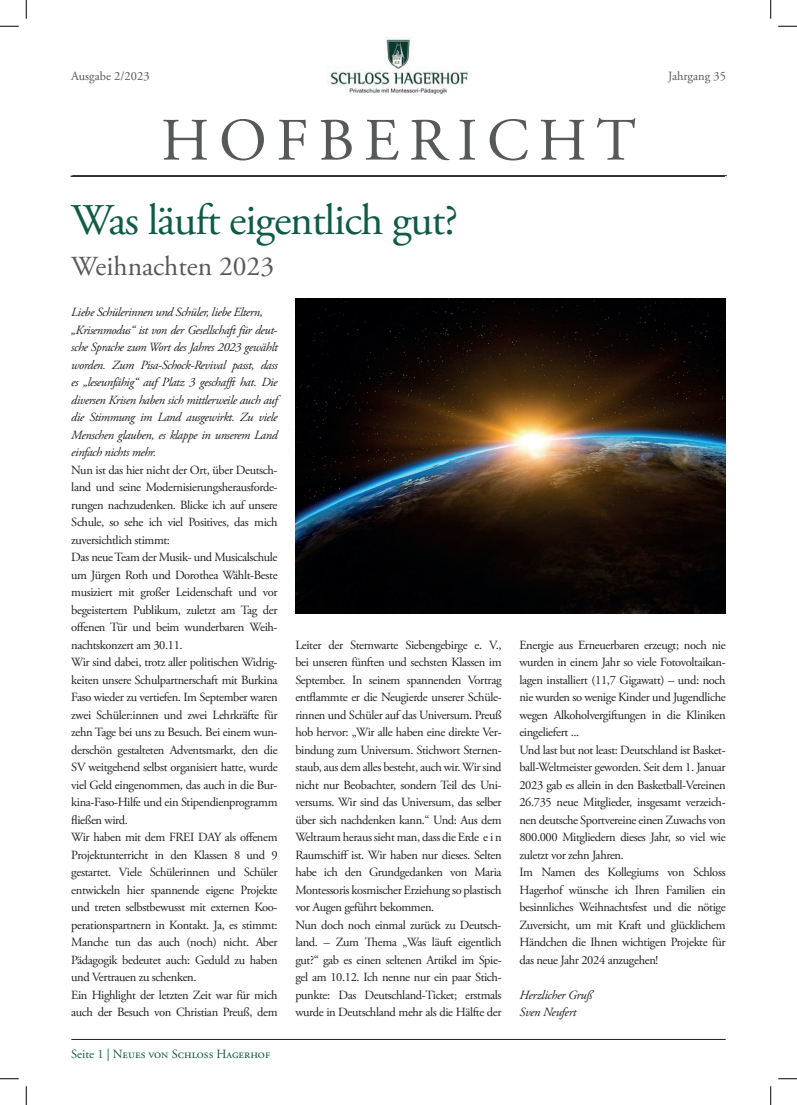
<style>
.page{position:relative;width:797px;height:1105px;background:#fff}
.page>*{position:absolute;margin:0;border:0;box-sizing:border-box;transform-origin:0 0}
.t1{font:60px "Adobe Garamond Pro";letter-spacing:.16em;color:#57585a}
.t2{font:43.75px "Adobe Garamond Pro";color:#105a48}
.t3{font:27.5px "Adobe Garamond Pro";color:#57585a}
.t4{font:12.5px/17.5px "Adobe Garamond Pro";letter-spacing:-.05em;color:#231f20}
.t5{font:italic 12.5px/17.5px "Adobe Garamond Pro";letter-spacing:-.03em;color:#231f20}
.t6{font:12.5px "Adobe Garamond Pro";color:#105a48}
.t7{font:12.5px "Adobe Garamond Pro";color:#57585a}
</style>
<div class="page">
<hr style="left:72px;top:175px;width:654px;height:1px;background:#231f20">
<hr style="left:71px;top:1039px;width:654px;height:1px;background:#231f20">
<hr style="left:70px;top:176px;width:655px;height:1px;background:#231f20">
<img style="left:328px;top:37px;width:143px;height:57px">
<img style="left:295px;top:299px;width:430px;height:315px">
<svg style="left:0;top:25px;width:19px;height:2px"></svg>
<svg style="left:778px;top:25px;width:19px;height:2px"></svg>
<svg style="left:0;top:1078px;width:19px;height:1px"></svg>
<svg style="left:778px;top:1078px;width:19px;height:1px"></svg>
<svg style="left:25px;top:0;width:2px;height:19px"></svg>
<svg style="left:25px;top:1086px;width:2px;height:19px"></svg>
<svg style="left:770px;top:0;width:1px;height:19px"></svg>
<svg style="left:770px;top:1086px;width:1px;height:19px"></svg>
<p class="t7" style="left:71px;top:69px;width:80px">Ausgabe 2/2023</p>
<p class="t7" style="left:668px;top:69px;width:59px">Jahrgang 35</p>
<h1 class="t1" style="left:161px;top:104px;width:476px">HOFBERICHT</h1>
<h2 class="t2" style="left:71px;top:194px;width:388px">Was läuft eigentlich gut?</h2>
<h3 class="t3" style="left:71px;top:250px;width:204px">Weihnachten 2023</h3>
<p class="t5" style="left:71px;top:304px;width:208px">Liebe Schülerinnen und Schüler, liebe Eltern, „Krisenmodus“ ist von der Gesellschaft für deut&shy;sche Sprache zum Wort des Jahres 2023 gewählt worden. Zum Pisa-Schock-Revival passt, dass es „leseunfähig“ auf Platz 3 geschafft hat. Die diversen Krisen haben sich mittlerweile auch auf die Stimmung im Land ausgewirkt. Zu viele Menschen glauben, es klappe in unserem Land einfach nichts mehr.</p>
<p class="t4" style="left:71px;top:461px;width:208px">Nun ist das hier nicht der Ort, über Deutsch&shy;land und seine Modernisierungsherausforde&shy;rungen nachzudenken. Blicke ich auf unsere Schule, so sehe ich viel Positives, das mich zuversichtlich stimmt:<br>Das neue Team der Musik- und Musicalschule um Jürgen Roth und Dorothea Wählt-Beste musiziert mit großer Leidenschaft und vor begeistertem Publikum, zuletzt am Tag der offenen Tür und beim wunderbaren Weih&shy;nachtskonzert am 30.11.<br>Wir sind dabei, trotz aller politischen Widrig&shy;keiten unsere Schulpartnerschaft mit Burkina Faso wieder zu vertiefen. Im September waren zwei Schüler:innen und zwei Lehrkräfte für zehn Tage bei uns zu Besuch. Bei einem wun&shy;derschön gestalteten Adventsmarkt, den die SV weitgehend selbst organisiert hatte, wurde viel Geld eingenommen, das auch in die Bur&shy;kina-Faso-Hilfe und ein Stipendienprogramm fließen wird.<br>Wir haben mit dem FREI DAY als offenem Projektunterricht in den Klassen 8 und 9 gestartet. Viele Schülerinnen und Schüler entwickeln hier spannende eigene Projekte und treten selbstbewusst mit externen Koo&shy;perationspartnern in Kontakt. Ja, es stimmt:<br>Manche tun das auch (noch) nicht. Aber Pädagogik bedeutet auch: Geduld zu haben und Vertrauen zu schenken.<br>Ein Highlight der letzten Zeit war für mich auch der Besuch von Christian Preuß, dem</p>
<p class="t4" style="left:295px;top:636px;width:208px">Leiter der Sternwarte Siebengebirge e. V., bei unseren fünften und sechsten Klassen im September. In seinem spannenden Vortrag entflammte er die Neugierde unserer Schüle&shy;rinnen und Schüler auf das Universum. Preuß hob hervor: „Wir alle haben eine direkte Ver&shy;bindung zum Universum. Stichwort Sternen&shy;staub, aus dem alles besteht, auch wir. Wir sind nicht nur Beobachter, sondern Teil des Uni&shy;versums. Wir sind das Universum, das selber über sich nachdenken kann.“ Und: Aus dem Weltraum heraus sieht man, dass die Erde e i n Raumschiff ist. Wir haben nur dieses. Selten habe ich den Grundgedanken von Maria Montessoris kosmischer Erziehung so plastisch vor Augen geführt bekommen.<br>Nun doch noch einmal zurück zu Deutsch&shy;land. – Zum Thema „Was läuft eigentlich gut?“ gab es einen seltenen Artikel im Spie&shy;gel am 10.12. Ich nenne nur ein paar Stich&shy;punkte: Das Deutschland-Ticket; erstmals wurde in Deutschland mehr als die Hälfte der</p>
<p class="t4" style="left:519px;top:636px;width:208px">Energie aus Erneuerbaren erzeugt; noch nie wurden in einem Jahr so viele Fotovoltaikan&shy;lagen installiert (11,7 Gigawatt) – und: noch nie wurden so wenige Kinder und Jugendliche wegen Alkoholvergiftungen in die Kliniken eingeliefert ...<br>Und last but not least: Deutschland ist Basket&shy;ball-Weltmeister geworden. Seit dem 1. Januar 2023 gab es allein in den Basketball-Vereinen 26.735 neue Mitglieder, insgesamt verzeich&shy;nen deutsche Sportvereine einen Zuwachs von 800.000 Mitgliedern dieses Jahr, so viel wie zuletzt vor zehn Jahren.<br>Im Namen des Kollegiums von Schloss Hagerhof wünsche ich Ihren Familien ein besinnliches Weihnachtsfest und die nötige Zuversicht, um mit Kraft und glücklichem Händchen die Ihnen wichtigen Projekte für das neue Jahr 2024 anzugehen!</p>
<p class="t5" style="left:519px;top:986px;width:74px">Herzlicher Gruß<br>Sven Neufert</p>
<p class="t6" style="left:71px;top:1046px;width:200px">Seite 1 | Neues von Schloss Hagerhof</p>
</div>
